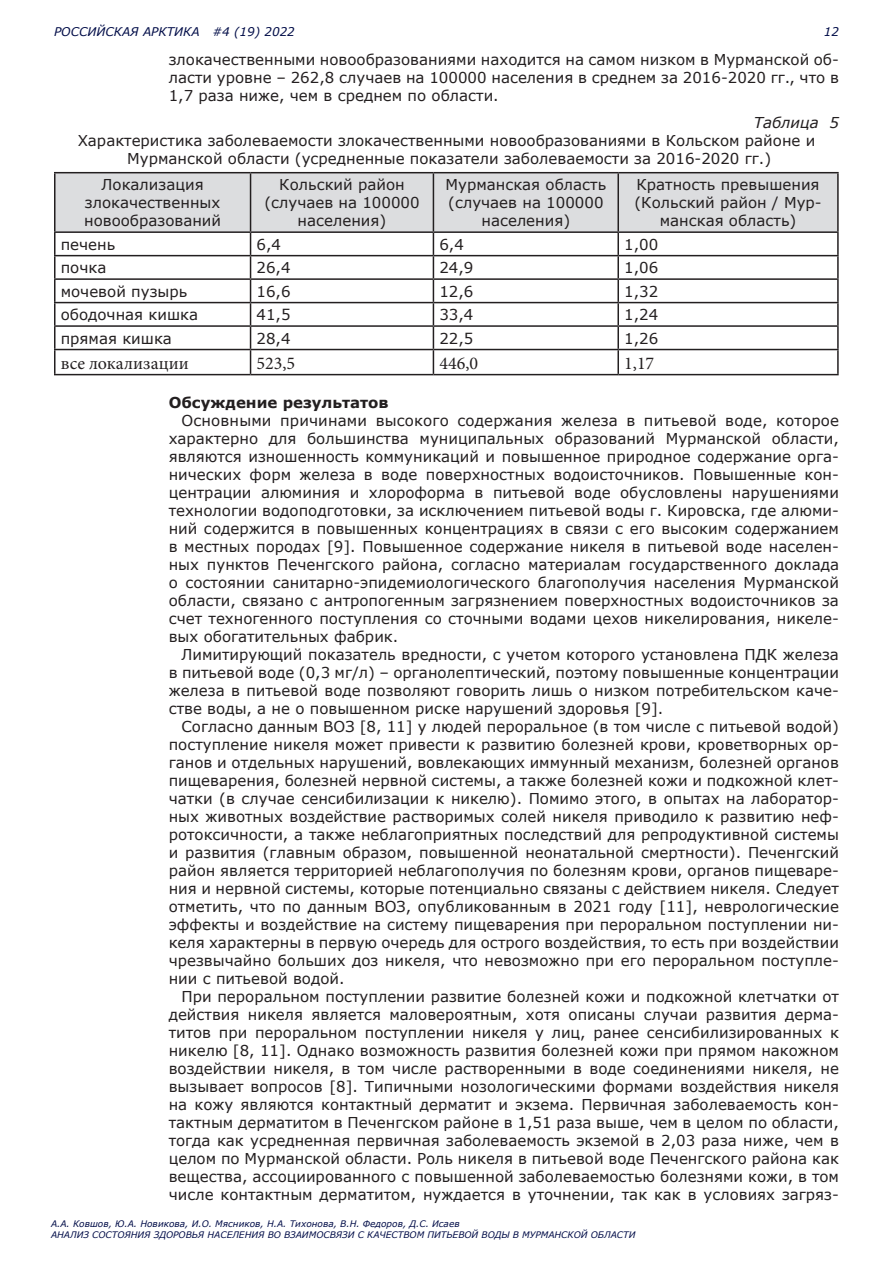
<style>
.page{position:relative;width:893px;height:1263px;background:#fff}
.page>*{position:absolute;margin:0;border:0;box-sizing:border-box;transform-origin:0 0}
.t1{font:18px "Minion Pro";color:#231f20}
.t2{font:15px/18px "Verdana";color:#231f20;text-align:justify}
.t3{font:700 15px "Verdana";color:#231f20}
.t4{font:italic 15px "Verdana";color:#231f20}
.t5{font:italic 12px "Verdana";color:#030e49}
.t6{font:italic 9px/10.8px "Verdana";color:#030e49}
</style>
<div class="page">
<div style="left:56px;top:173px;width:781px;height:58px;background:#dcdddf"></div>
<hr style="left:54px;top:172px;width:197px;height:1px;background:#231f20">
<hr style="left:54px;top:173px;width:2px;height:58px;background:#231f20">
<hr style="left:251px;top:172px;width:182px;height:1px;background:#231f20">
<hr style="left:250px;top:173px;width:1px;height:58px;background:#231f20">
<hr style="left:433px;top:172px;width:185px;height:1px;background:#231f20">
<hr style="left:433px;top:173px;width:1px;height:58px;background:#231f20">
<hr style="left:618px;top:172px;width:221px;height:1px;background:#231f20">
<hr style="left:617px;top:173px;width:2px;height:58px;background:#231f20">
<hr style="left:837px;top:173px;width:2px;height:58px;background:#231f20">
<hr style="left:54px;top:231px;width:197px;height:2px;background:#231f20">
<hr style="left:54px;top:233px;width:2px;height:22px;background:#231f20">
<hr style="left:251px;top:231px;width:182px;height:2px;background:#231f20">
<hr style="left:433px;top:231px;width:185px;height:2px;background:#231f20">
<hr style="left:618px;top:231px;width:221px;height:2px;background:#231f20">
<hr style="left:617px;top:233px;width:2px;height:22px;background:#231f20">
<hr style="left:837px;top:233px;width:2px;height:22px;background:#231f20">
<hr style="left:54px;top:255px;width:197px;height:1px;background:#231f20">
<hr style="left:54px;top:256px;width:2px;height:22px;background:#231f20">
<hr style="left:251px;top:255px;width:182px;height:1px;background:#231f20">
<hr style="left:433px;top:255px;width:185px;height:1px;background:#231f20">
<hr style="left:618px;top:255px;width:221px;height:1px;background:#231f20">
<hr style="left:617px;top:256px;width:2px;height:22px;background:#231f20">
<hr style="left:837px;top:256px;width:2px;height:22px;background:#231f20">
<hr style="left:54px;top:278px;width:197px;height:2px;background:#231f20">
<hr style="left:54px;top:280px;width:2px;height:22px;background:#231f20">
<hr style="left:251px;top:278px;width:182px;height:2px;background:#231f20">
<hr style="left:433px;top:278px;width:185px;height:2px;background:#231f20">
<hr style="left:618px;top:278px;width:221px;height:2px;background:#231f20">
<hr style="left:617px;top:280px;width:2px;height:22px;background:#231f20">
<hr style="left:837px;top:280px;width:2px;height:22px;background:#231f20">
<hr style="left:54px;top:302px;width:197px;height:1px;background:#231f20">
<hr style="left:54px;top:303px;width:2px;height:22px;background:#231f20">
<hr style="left:251px;top:302px;width:182px;height:1px;background:#231f20">
<hr style="left:433px;top:302px;width:185px;height:1px;background:#231f20">
<hr style="left:618px;top:302px;width:221px;height:1px;background:#231f20">
<hr style="left:617px;top:303px;width:2px;height:22px;background:#231f20">
<hr style="left:837px;top:303px;width:2px;height:22px;background:#231f20">
<hr style="left:54px;top:325px;width:197px;height:2px;background:#231f20">
<hr style="left:54px;top:327px;width:2px;height:22px;background:#231f20">
<hr style="left:251px;top:325px;width:182px;height:2px;background:#231f20">
<hr style="left:433px;top:325px;width:185px;height:2px;background:#231f20">
<hr style="left:618px;top:325px;width:221px;height:2px;background:#231f20">
<hr style="left:617px;top:327px;width:2px;height:22px;background:#231f20">
<hr style="left:837px;top:327px;width:2px;height:22px;background:#231f20">
<hr style="left:54px;top:349px;width:197px;height:1px;background:#231f20">
<hr style="left:54px;top:350px;width:2px;height:24px;background:#231f20">
<hr style="left:251px;top:349px;width:182px;height:1px;background:#231f20">
<svg style="left:250px;top:233px;width:1px;height:141px"></svg>
<hr style="left:433px;top:349px;width:185px;height:1px;background:#231f20">
<svg style="left:433px;top:233px;width:1px;height:141px"></svg>
<hr style="left:618px;top:349px;width:221px;height:1px;background:#231f20">
<hr style="left:617px;top:350px;width:2px;height:24px;background:#231f20">
<hr style="left:837px;top:350px;width:2px;height:24px;background:#231f20">
<hr style="left:54px;top:374px;width:197px;height:1px;background:#231f20">
<hr style="left:251px;top:374px;width:182px;height:1px;background:#231f20">
<hr style="left:433px;top:374px;width:185px;height:1px;background:#231f20">
<hr style="left:618px;top:374px;width:221px;height:1px;background:#231f20">
<p class="t5" style="left:54px;top:24px;width:242px">РОССИЙСКАЯ АРКТИКА #4 (19) 2022</p>
<p class="t5" style="left:824px;top:24px;width:17px">12</p>
<p class="t2" style="left:169px;top:51px;width:672px">злокачественными новообразованиями находится на самом низком в Мурманской об&shy;ласти уровне – 262,8 случаев на 100000 населения в среднем за 2016-2020 гг., что в 1,7 раза ниже, чем в среднем по области.</p>
<p class="t4" style="left:754px;top:113px;width:87px">Таблица 5</p>
<p class="t2" style="left:78px;top:132px;width:739px">Характеристика заболеваемости злокачественными новообразованиями в Кольском районе и</p>
<p class="t2" style="left:127px;top:150px;width:645px">Мурманской области (усредненные показатели заболеваемости за 2016-2020 гг.)</p>
<p class="t2" style="left:102px;top:176px;width:104px">Локализация</p>
<p class="t2" style="left:85px;top:194px;width:137px">злокачественных</p>
<p class="t2" style="left:84px;top:212px;width:139px">новообразований</p>
<p class="t2" style="left:264px;top:176px;width:157px;text-align:center">Кольский район (случаев на 100000 населения)</p>
<p class="t2" style="left:445px;top:176px;width:162px;text-align:center">Мурманская область (случаев на 100000 населения)</p>
<p class="t2" style="left:634px;top:176px;width:189px;text-align:center">Кратность превышения (Кольский район / Мур&shy;манская область)</p>
<p class="t2" style="left:61px;top:235px;width:56px">печень</p>
<p class="t2" style="left:257px;top:235px;width:26px">6,4</p>
<p class="t2" style="left:439px;top:235px;width:26px">6,4</p>
<p class="t2" style="left:624px;top:235px;width:36px">1,00</p>
<p class="t2" style="left:61px;top:258px;width:47px">почка</p>
<p class="t2" style="left:257px;top:258px;width:36px">26,4</p>
<p class="t2" style="left:439px;top:258px;width:36px">24,9</p>
<p class="t2" style="left:624px;top:258px;width:36px">1,06</p>
<p class="t2" style="left:61px;top:282px;width:128px">мочевой пузырь</p>
<p class="t2" style="left:257px;top:282px;width:36px">16,6</p>
<p class="t2" style="left:439px;top:282px;width:36px">12,6</p>
<p class="t2" style="left:624px;top:282px;width:36px">1,32</p>
<p class="t2" style="left:61px;top:305px;width:139px">ободочная кишка</p>
<p class="t2" style="left:257px;top:305px;width:36px">41,5</p>
<p class="t2" style="left:439px;top:305px;width:36px">33,4</p>
<p class="t2" style="left:624px;top:305px;width:36px">1,24</p>
<p class="t2" style="left:61px;top:329px;width:113px">прямая кишка</p>
<p class="t2" style="left:257px;top:329px;width:36px">28,4</p>
<p class="t2" style="left:439px;top:329px;width:36px">22,5</p>
<p class="t2" style="left:624px;top:329px;width:36px">1,26</p>
<p class="t1" style="left:61px;top:351px;width:129px">все локализации</p>
<p class="t1" style="left:257px;top:351px;width:40px">523,5</p>
<p class="t1" style="left:439px;top:351px;width:40px">446,0</p>
<p class="t1" style="left:624px;top:351px;width:32px">1,17</p>
<p class="t3" style="left:169px;top:391px;width:221px">Обсуждение результатов</p>
<p class="t2" style="left:169px;top:411px;width:672px;text-indent:13px">Основными причинами высокого содержания железа в питьевой воде, которое характерно для большинства муниципальных образований Мурманской области, являются изношенность коммуникаций и повышенное природное содержание орга&shy;нических форм железа в воде поверхностных водоисточников. Повышенные кон&shy;центрации алюминия и хлороформа в питьевой воде обусловлены нарушениями технологии водоподготовки, за исключением питьевой воды г. Кировска, где алюми&shy;ний содержится в повышенных концентрациях в связи с его высоким содержанием в местных породах [9]. Повышенное содержание никеля в питьевой воде населен&shy;ных пунктов Печенгского района, согласно материалам государственного доклада о состоянии санитарно-эпидемиологического благополучия населения Мурманской области, связано с антропогенным загрязнением поверхностных водоисточников за счет техногенного поступления со сточными водами цехов никелирования, никеле&shy;вых обогатительных фабрик.</p>
<p class="t2" style="left:169px;top:645px;width:672px;text-indent:13px">Лимитирующий показатель вредности, с учетом которого установлена ПДК железа в питьевой воде (0,3 мг/л) – органолептический, поэтому повышенные концентрации железа в питьевой воде позволяют говорить лишь о низком потребительском каче&shy;стве воды, а не о повышенном риске нарушений здоровья [9].</p>
<p class="t2" style="left:169px;top:717px;width:672px;text-indent:13px">Согласно данным ВОЗ [8, 11] у людей пероральное (в том числе с питьевой водой) поступление никеля может привести к развитию болезней крови, кроветворных ор&shy;ганов и отдельных нарушений, вовлекающих иммунный механизм, болезней органов пищеварения, болезней нервной системы, а также болезней кожи и подкожной клет&shy;чатки (в случае сенсибилизации к никелю). Помимо этого, в опытах на лаборатор&shy;ных животных воздействие растворимых солей никеля приводило к развитию неф&shy;ротоксичности, а также неблагоприятных последствий для репродуктивной системы и развития (главным образом, повышенной неонатальной смертности). Печенгский район является территорией неблагополучия по болезням крови, органов пищеваре&shy;ния и нервной системы, которые потенциально связаны с действием никеля. Следует отметить, что по данным ВОЗ, опубликованным в 2021 году [11], неврологические эффекты и воздействие на систему пищеварения при пероральном поступлении ни&shy;келя характерны в первую очередь для острого воздействия, то есть при воздействии чрезвычайно больших доз никеля, что невозможно при его пероральном поступле&shy;нии с питьевой водой.</p>
<p class="t2" style="left:169px;top:987px;width:672px;text-indent:13px">При пероральном поступлении развитие болезней кожи и подкожной клетчатки от действия никеля является маловероятным, хотя описаны случаи развития дерма&shy;титов при пероральном поступлении никеля у лиц, ранее сенсибилизированных к никелю [8, 11]. Однако возможность развития болезней кожи при прямом накожном воздействии никеля, в том числе растворенными в воде соединениями никеля, не вызывает вопросов [8]. Типичными нозологическими формами воздействия никеля на кожу являются контактный дерматит и экзема. Первичная заболеваемость кон&shy;тактным дерматитом в Печенгском районе в 1,51 раза выше, чем в целом по области, тогда как усредненная первичная заболеваемость экземой в 2,03 раза ниже, чем в целом по Мурманской области. Роль никеля в питьевой воде Печенгского района как вещества, ассоциированного с повышенной заболеваемостью болезнями кожи, в том числе контактным дерматитом, нуждается в уточнении, так как в условиях загряз-</p>
<p class="t6" style="left:51px;top:1218px;width:586px">А.А. Ковшов, Ю.А. Новикова, И.О. Мясников, Н.А. Тихонова, В.Н. Федоров, Д.С. Исаев<br>АНАЛИЗ СОСТОЯНИЯ ЗДОРОВЬЯ НАСЕЛЕНИЯ ВО ВЗАИМОСВЯЗИ С КАЧЕСТВОМ ПИТЬЕВОЙ ВОДЫ В МУРМАНСКОЙ ОБЛАСТИ</p>
</div>
